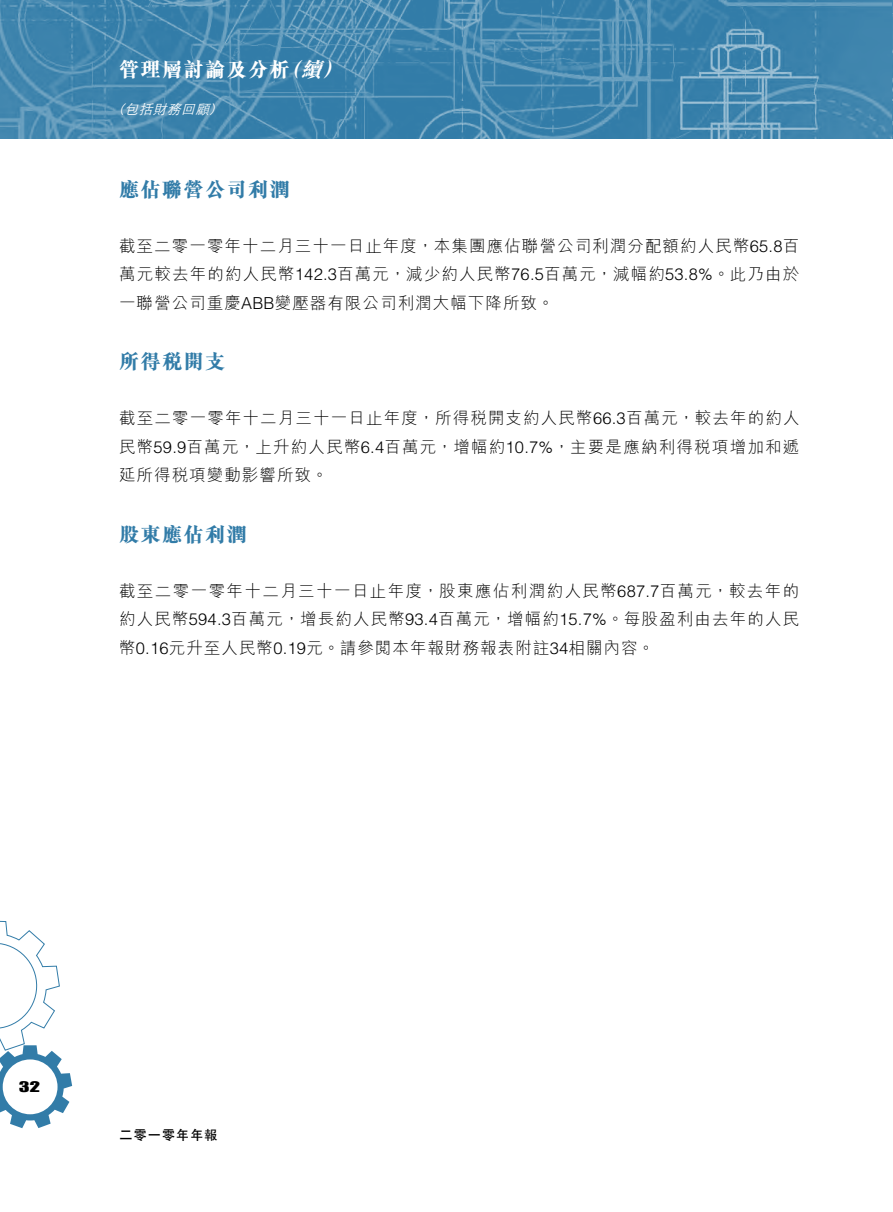
<style>
.page{position:relative;width:893px;height:1212px;background:#fff}
.page>*{position:absolute;margin:0;border:0;box-sizing:border-box;transform-origin:0 0}
.Subhead_1{font:800 20.25px "M Sung HK";letter-spacing:.06em;color:#327ca8}
.t1{font:800 20.25px "M Sung HK";letter-spacing:.06em;color:#fff}
.Body_text{font:300 16.5px/28.5px "M Hei HK";letter-spacing:.07em;color:#000;text-align:justify}
.t2{font:15px "Impact LT Std";color:#000;scale:1.5 1}
.t3{font:italic 300 13.5px "ST Heiti TC";color:#fff}
.t4{font:700 13.5px "C Hei 2 HK";letter-spacing:.05em;color:#000}
.s1{font-style:italic}
.s2{font-family:"Helvetica LT Std"}
</style>
<div class="page">
<img style="left:0;top:0;width:893px;height:138px">
<svg style="left:0;top:920px;width:72px;height:208px"></svg>
<p class="t1" style="left:119px;top:59px;width:229px">管理層討論及分析<span class="s1">（續）</span></p>
<p class="t3" style="left:111px;top:97px;width:118px">（包括財務回顧）</p>
<p class="Subhead_1" style="left:119px;top:179px;width:172px">應佔聯營公司利潤</p>
<p class="Body_text" style="left:119px;top:231px;width:682px">截至二零一零年十二月三十一日止年度，本集團應佔聯營公司利潤分配額約人民幣<span class="s2">65.8</span>百萬元較去年的約人民幣<span class="s2">142.3</span>百萬元，減少約人民幣<span class="s2">76.5</span>百萬元，減幅約<span class="s2">53.8%</span>。此乃由於一聯營公司重慶<span class="s2">ABB</span>變壓器有限公司利潤大幅下降所致。</p>
<p class="Subhead_1" style="left:119px;top:352px;width:108px">所得稅開支</p>
<p class="Body_text" style="left:119px;top:404px;width:682px">截至二零一零年十二月三十一日止年度，所得稅開支約人民幣<span class="s2">66.3</span>百萬元，較去年的約人民幣<span class="s2">59.9</span>百萬元，上升約人民幣<span class="s2">6.4</span>百萬元，增幅約<span class="s2">10.7%</span>，主要是應納利得稅項增加和遞延所得稅項變動影響所致。</p>
<p class="Subhead_1" style="left:119px;top:524px;width:129px">股東應佔利潤</p>
<p class="Body_text" style="left:119px;top:576px;width:682px">截至二零一零年十二月三十一日止年度，股東應佔利潤約人民幣<span class="s2">687.7</span>百萬元，較去年的約人民幣<span class="s2">594.3</span>百萬元，增長約人民幣<span class="s2">93.4</span>百萬元，增幅約<span class="s2">15.7%</span>。每股盈利由去年的人民幣<span class="s2">0.16</span>元升至人民幣<span class="s2">0.19</span>元。請參閱本年報財務報表附註<span class="s2">34</span>相關內容。</p>
<p class="t2" style="left:19px;top:1078px;width:16px">32</p>
<p class="t4" style="left:119px;top:1128px;width:100px">二零一零年年報</p>
</div>
